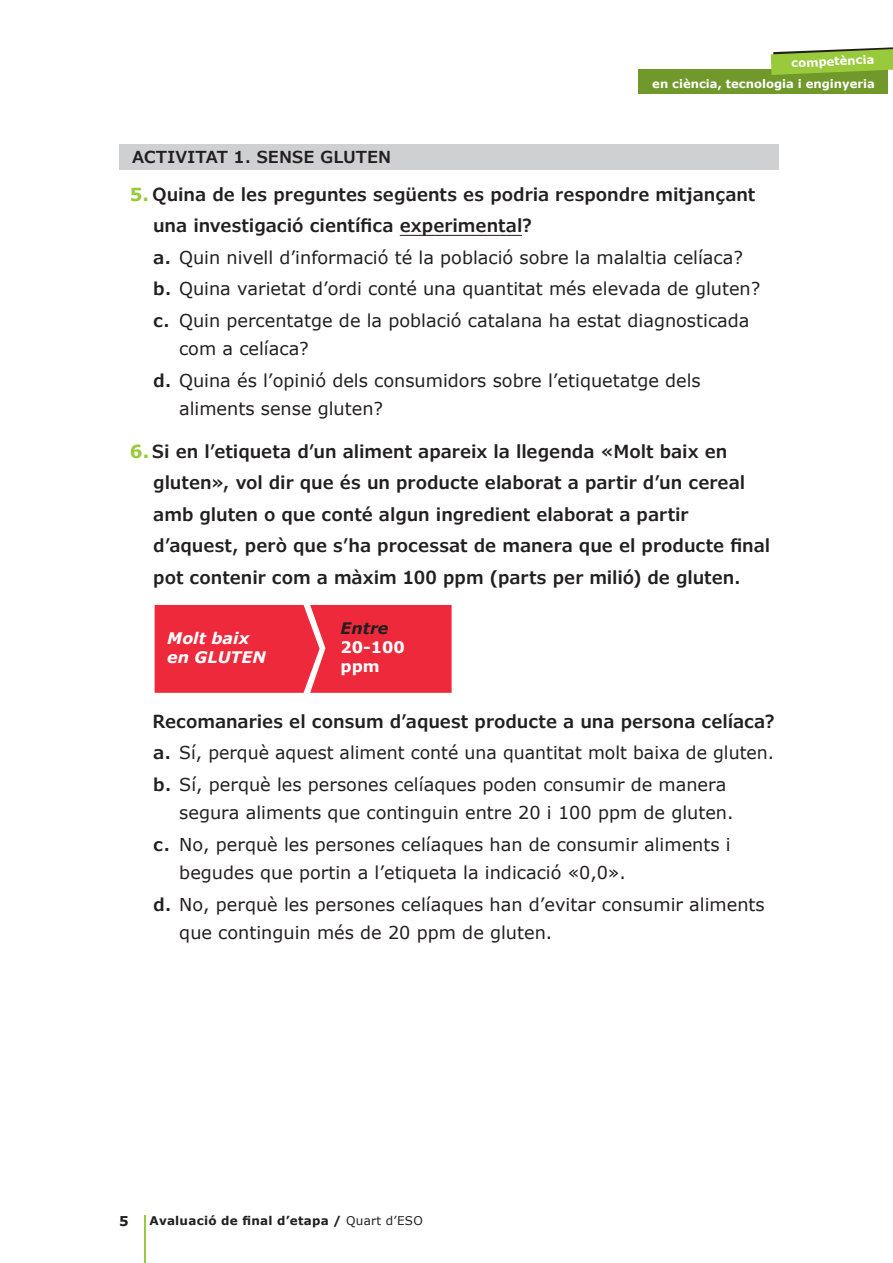
<style>
.page{position:relative;width:893px;height:1263px;background:#fff}
.page>*{position:absolute;margin:0;border:0;box-sizing:border-box;transform-origin:0 0}
.t1{font:600 18px/31.5px "Verdana Pro";color:#231f20}
.t2{font:17.7px "Verdana";color:#231f20}
.t3{font:600 16.5px "Verdana Pro";color:#231f20}
.t4{font:italic 700 15.9px/19.2px "Verdana";color:#fff}
.t5{font:700 15.9px/19.2px "Verdana";color:#fff}
.t6{font:700 13.5px "Verdana";color:#231f20}
.t7{font:700 12px "Verdana";letter-spacing:.02em;color:#231f20}
.t8{font:700 11.7px "Verdana";color:#fff}
.s1{font-family:"Verdana";font-weight:700;color:#99ca3b}
.s2{font-family:"Verdana Pro";font-weight:600}
.s3{font-style:italic;color:#231f20}
.s4{font-weight:400}
</style>
<div class="page">
<hr style="left:144px;top:1216px;width:1px;height:47px;background:#99ca3b">
<div style="left:119px;top:145px;width:659px;height:25px;background:#cfd0d2"></div>
<div style="left:639px;top:69px;width:249px;height:25px;background:#70982a"></div>
<svg style="left:771px;top:47px;width:122px;height:28px"></svg>
<hr style="left:400px;top:235px;width:122px;height:1px;background:#231f20">
<div style="left:155px;top:605px;width:297px;height:88px;background:#ee293b"></div>
<p class="t8" style="left:791px;top:55px;width:84px;rotate:-3deg">competència</p>
<p class="t3" style="left:132px;top:147px;width:261px">ACTIVITAT 1. SENSE GLUTEN</p>
<p class="t8" style="left:652px;top:76px;width:224px">en ciència, tecnologia i enginyeria</p>
<h4 class="t1" style="left:130px;top:179px;width:627px"><span class="s1">5.</span> Quina de les preguntes següents es podria respondre mitjançant</h4>
<h4 class="t1" style="left:153px;top:210px;width:381px">una investigació científica experimental?</h4>
<p class="t2" style="left:153px;top:245px;width:591px"><span class="s2">a.</span> Quin nivell d’informació té la població sobre la malaltia celíaca?</p>
<p class="t2" style="left:153px;top:277px;width:609px"><span class="s2">b.</span> Quina varietat d’ordi conté una quantitat més elevada de gluten?</p>
<p class="t2" style="left:153px;top:308px;width:598px"><span class="s2">c.</span> Quin percentatge de la població catalana ha estat diagnosticada</p>
<p class="t2" style="left:179px;top:337px;width:131px">com a celíaca?</p>
<p class="t2" style="left:153px;top:368px;width:549px"><span class="s2">d.</span> Quina és l’opinió dels consumidors sobre l’etiquetatge dels</p>
<p class="t2" style="left:179px;top:397px;width:206px">aliments sense gluten?</p>
<h4 class="t1" style="left:130px;top:436px;width:599px"><span class="s1">6.</span> Si en l’etiqueta d’un aliment apareix la llegenda «Molt baix en</h4>
<h4 class="t1" style="left:153px;top:467px;width:618px">gluten», vol dir que és un producte elaborat a partir d’un cereal amb gluten o que conté algun ingredient elaborat a partir d’aquest, però que s’ha processat de manera que el producte final pot contenir com a màxim 100 ppm (parts per milió) de gluten.</h4>
<p class="t4" style="left:167px;top:628px;width:100px">Molt baix en GLUTEN</p>
<p class="t5" style="left:341px;top:618px;width:66px"><span class="s3">Entre<br></span>20-100 ppm</p>
<h4 class="t1" style="left:152px;top:706px;width:624px">Recomanaries el consum d’aquest producte a una persona celíaca?</h4>
<p class="t2" style="left:153px;top:741px;width:622px"><span class="s2">a.</span> Sí, perquè aquest aliment conté una quantitat molt baixa de gluten.</p>
<p class="t2" style="left:153px;top:772px;width:575px"><span class="s2">b.</span> Sí, perquè les persones celíaques poden consumir de manera</p>
<p class="t2" style="left:179px;top:801px;width:556px">segura aliments que continguin entre 20 i 100 ppm de gluten.</p>
<p class="t2" style="left:153px;top:832px;width:579px"><span class="s2">c.</span> No, perquè les persones celíaques han de consumir aliments i</p>
<p class="t2" style="left:179px;top:861px;width:448px">begudes que portin a l’etiqueta la indicació «0,0».</p>
<p class="t2" style="left:153px;top:892px;width:613px"><span class="s2">d.</span> No, perquè les persones celíaques han d’evitar consumir aliments</p>
<p class="t2" style="left:179px;top:921px;width:374px">que continguin més de 20 ppm de gluten.</p>
<p class="t6" style="left:119px;top:1211px;width:11px">5</p>
<p class="t7" style="left:149px;top:1212px;width:275px">Avaluació de final d’etapa / <span class="s4">Quart d’ESO</span></p>
</div>
